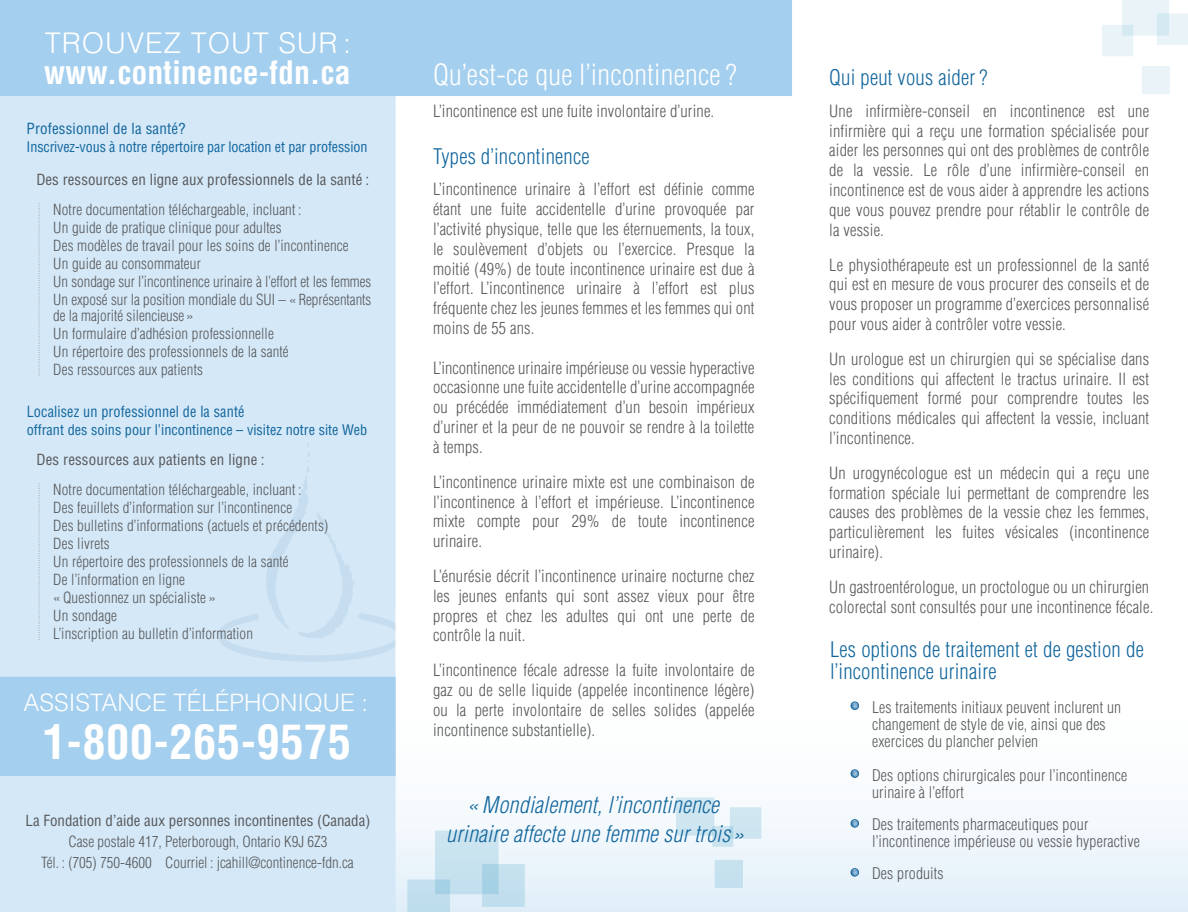
<style>
.page{position:relative;width:1188px;height:912px;background:#fff}
.page>*{position:absolute;margin:0;border:0;box-sizing:border-box;transform-origin:0 0}
.t1{font:700 condensed 46.5px "Helvetica";letter-spacing:.01em;color:#fff}
.t2{font:700 condensed 31.5px "Helvetica";color:#fff}
.t3{font:300 condensed 28.5px "Helvetica";letter-spacing:.01em;color:#fff}
.t4{font:300 28.5px "Helvetica";letter-spacing:.03em;color:#fff}
.t5{font:300 24px "Helvetica";color:#fff}
.t6{font:italic 300 condensed 22.5px/28.5px "Helvetica";letter-spacing:.01em;color:#12669d;text-align:center}
.t7{font:300 condensed 21px/21.6px "Helvetica";letter-spacing:.01em;color:#12669d}
.t8{font:300 condensed 16.5px/19.8px "Helvetica";letter-spacing:.01em;color:#57585a;text-align:justify}
.t9{font:300 condensed 15.75px/17.2px "Helvetica";letter-spacing:.01em;color:#57585a}
.t10{font:300 condensed 15px/18px "Helvetica";letter-spacing:.01em;color:#57585a}
.t11{font:condensed 15px "Helvetica";letter-spacing:.005em;color:#57585a}
.t12{font:condensed 15px "Helvetica";letter-spacing:.01em;color:#12669d;scale:.95 1}
.t13{font:condensed 15px "Helvetica";letter-spacing:.01em;color:#12669d}
.t14{font:condensed 14.25px "Helvetica";letter-spacing:-.005em;color:#12669d}
.s1{font-size:18px}
.s2{font-size:16.5px}
</style>
<div class="page">
<div style="left:0;top:692px;width:1188px;height:220px;background:linear-gradient(to bottom,#fff,#e4f0f9)"></div>
<div style="left:712px;top:826px;width:21px;height:21px;background:#cde4f0"></div>
<div style="left:715px;top:859px;width:28px;height:29px;background:#c6e1ee"></div>
<div style="left:730px;top:807px;width:31px;height:31px;background:#cee6f1"></div>
<div style="left:1102px;top:25px;width:31px;height:31px;background:#e9f3f8"></div>
<svg style="left:1122px;top:0;width:47px;height:36px"></svg>
<div style="left:1142px;top:66px;width:28px;height:28px;background:#e9f3f8"></div>
<svg style="left:1157px;top:13px;width:31px;height:32px"></svg>
<div style="left:407px;top:879px;width:43px;height:33px;background:#c0deed"></div>
<div style="left:435px;top:830px;width:64px;height:64px;background:#c8e3ef"></div>
<div style="left:676px;top:797px;width:38px;height:38px;background:#cfe6f1"></div>
<svg style="left:482px;top:864px;width:43px;height:42px;background:#bbdbeb"></svg>
<div style="left:851px;top:701px;width:8px;height:8px;border:1px solid #12669d;border-radius:50%"></div>
<svg style="left:851px;top:702px;width:8px;height:7px"></svg>
<svg style="left:851px;top:769px;width:8px;height:8px"></svg>
<svg style="left:851px;top:819px;width:8px;height:8px"></svg>
<svg style="left:851px;top:868px;width:8px;height:8px"></svg>
<div style="left:0;top:96px;width:396px;height:816px;background:#d4e8f7"></div>
<div style="left:0;top:0;width:792px;height:96px;background:#a4cfee"></div>
<div style="left:0;top:676px;width:396px;height:100px;background:#a4cfee"></div>
<svg style="left:218px;top:431px;width:178px;height:231px;background:#d2e6f6"></svg>
<svg style="left:38px;top:203px;width:2px;height:173px"></svg>
<svg style="left:38px;top:483px;width:2px;height:158px"></svg>
<h3 class="t4" style="left:45px;top:25px;width:308px">TROUVEZ TOUT SUR :</h3>
<h2 class="t2" style="left:44px;top:53px;width:308px">www.continence-fdn.ca</h2>
<p class="t13" style="left:27px;top:120px;width:161px">Professionnel de la santé?</p>
<p class="t14" style="left:27px;top:138px;width:342px">Inscrivez-vous à notre répertoire par location et par profession</p>
<p class="t11" style="left:36px;top:170px;width:334px">Des ressources en ligne aux professionnels de la santé :</p>
<p class="t10" style="left:53px;top:200px;width:320px">Notre documentation téléchargeable, incluant :<br>Un guide de pratique clinique pour adultes<br>Des modèles de travail pour les soins de l’incontinence<br>Un guide au consommateur<br>Un sondage sur l’incontinence urinaire à l’effort et les femmes Un exposé sur la position mondiale du SUI – « Représentants</p>
<p class="t10" style="left:53px;top:306px;width:237px">de la majorité silencieuse »<br>Un formulaire d’adhésion professionnelle Un répertoire des professionnels de la santé Des ressources aux patients</p>
<p class="t12" style="left:27px;top:402px;width:231px">Localisez un professionnel de la santé</p>
<p class="t14" style="left:27px;top:421px;width:342px">offrant des soins pour l’incontinence – visitez notre site Web</p>
<p class="t11" style="left:36px;top:450px;width:230px">Des ressources aux patients en ligne :</p>
<p class="t10" style="left:53px;top:480px;width:276px">Notre documentation téléchargeable, incluant :<br>Des feuillets d’information sur l’incontinence<br>Des bulletins d’informations (actuels et précédents)<br>Des livrets<br>Un répertoire des professionnels de la santé<br>De l’information en ligne<br>« Questionnez un spécialiste »<br>Un sondage<br>L’inscription au bulletin d’information</p>
<h3 class="t5" style="left:24px;top:687px;width:346px">ASSISTANCE TÉLÉPHONIQUE :</h3>
<h1 class="t1" style="left:43px;top:713px;width:310px">1-800-265-9575</h1>
<p class="t11" style="left:26px;top:811px;width:346px">La Fondation d’aide aux personnes incontinentes (Canada)</p>
<p class="t10" style="left:41px;top:831px;width:314px;line-height:21px;text-align:center">Case postale 417, Peterborough, Ontario K9J 6Z3<br>Tél. : (705) 750-4600 Courriel : jcahill@continence-fdn.ca</p>
<h3 class="t3" style="left:433px;top:57px;width:305px">Qu’est-ce que l’incontinence ?</h3>
<p class="t8" style="left:433px;top:101px;width:283px">L’incontinence est une fuite involontaire d’urine.</p>
<p class="t7" style="left:433px;top:145px;width:158px">Types d’incontinence</p>
<p class="t8" style="left:433px;top:179px;width:323px">L’incontinence urinaire à l’effort est définie comme étant une fuite accidentelle d’urine provoquée par l’activité physique, telle que les éternuements, la toux, le soulèvement d’objets ou l’exercice. Presque la moitié (49%) de toute incontinence urinaire est due à l’effort. L’incontinence urinaire à l’effort est plus fréquente chez les jeunes femmes et les femmes qui ont moins de 55 ans.</p>
<p class="t8" style="left:433px;top:358px;width:323px">L’incontinence urinaire impérieuse ou vessie hyperactive occasionne une fuite accidentelle d’urine accompagnée ou précédée immédiatement d’un besoin impérieux d’uriner et la peur de ne pouvoir se rendre à la toilette à temps.</p>
<p class="t8" style="left:433px;top:472px;width:323px">L’incontinence urinaire mixte est une combinaison de l’incontinence à l’effort et impérieuse. L’incontinence mixte compte pour 29% de toute incontinence urinaire.</p>
<p class="t8" style="left:433px;top:566px;width:323px">L’énurésie décrit l’incontinence urinaire nocturne chez les jeunes enfants qui sont assez vieux pour être propres et chez les adultes qui ont une perte de contrôle la nuit.</p>
<p class="t8" style="left:433px;top:660px;width:323px">L’incontinence fécale adresse la fuite involontaire de gaz ou de selle liquide (appelée incontinence légère) ou la perte involontaire de selles solides (appelée incontinence substantielle).</p>
<h3 class="t6" style="left:446px;top:790px;width:299px">« Mondialement, l’incontinence urinaire affecte une femme sur trois»</h3>
<p class="t7" style="left:829px;top:66px;width:160px">Qui peut vous aider ?</p>
<p class="t8" style="left:829px;top:101px;width:321px">Une infirmière-conseil en incontinence est une infirmière qui a reçu une formation spécialisée pour aider les personnes qui ont des problèmes de contrôle de la vessie. Le rôle d’une infirmière-conseil en incontinence est de vous aider à apprendre les actions que vous pouvez prendre pour rétablir le contrôle de la vessie.</p>
<p class="t8" style="left:829px;top:254px;width:321px">Le physiothérapeute est un professionnel de la santé qui est en mesure de vous procurer des conseils et de vous proposer un programme d’exercices personnalisé pour vous aider à contrôler votre vessie.</p>
<p class="t8" style="left:829px;top:349px;width:321px">Un urologue est un chirurgien qui se spécialise dans les conditions qui affectent le tractus urinaire. Il est spécifiquement formé pour comprendre toutes les conditions médicales qui affectent la vessie, incluant l’incontinence.</p>
<p class="t8" style="left:829px;top:463px;width:321px">Un urogynécologue est un médecin qui a reçu une formation spéciale lui permettant de comprendre les causes des problèmes de la vessie chez les femmes, particulièrement les fuites vésicales (incontinence urinaire).</p>
<p class="t8" style="left:829px;top:577px;width:326px">Un gastroentérologue, un proctologue ou un chirurgien colorectal sont consultés pour une incontinence fécale.</p>
<p class="t7" style="left:830px;top:638px;width:315px">Les options de traitement et de gestion de l’incontinence urinaire</p>
<p class="t9" style="left:872px;top:698px;width:251px;text-indent:-23px"><span class="s1">•</span> Les traitements initiaux peuvent inclurent un changement de style de vie, ainsi que des exercices du plancher pelvien</p>
<p class="t9" style="left:872px;top:766px;width:257px;text-indent:-23px"><span class="s1">•</span> Des options chirurgicales pour l’incontinence urinaire à l’effort</p>
<p class="t9" style="left:872px;top:815px;width:269px;text-indent:-23px"><span class="s2">•</span> Des traitements pharmaceutiques pour l’incontinence impérieuse ou vessie hyperactive</p>
<p class="t9" style="left:850px;top:864px;width:96px"><span class="s2">•</span> Des produits</p>
</div>
